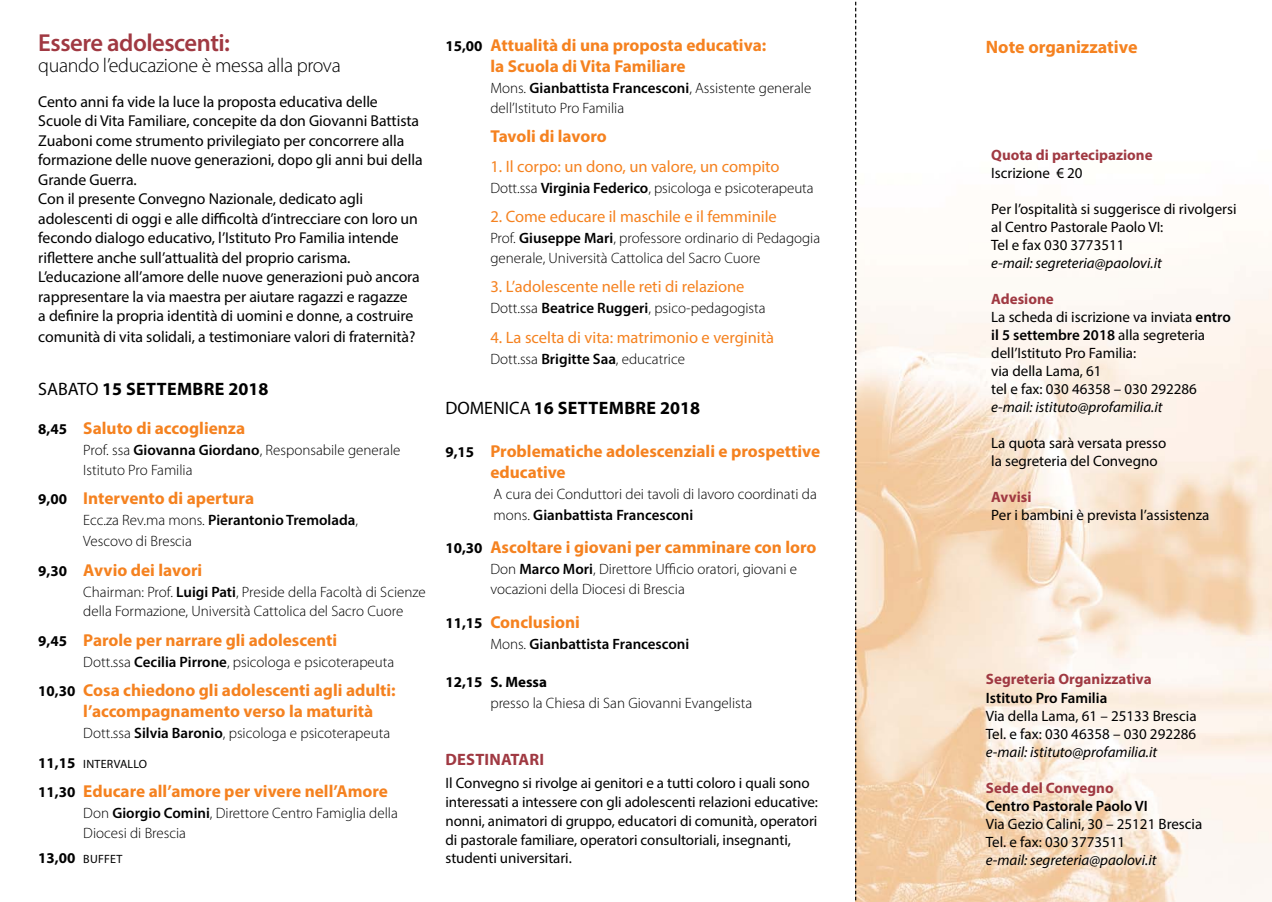
<style>
.page{position:relative;width:1272px;height:902px;background:#fff}
.page>*{position:absolute;margin:0;border:0;box-sizing:border-box;transform-origin:0 0}
.t1{font:600 24.6px "Myriad Pro";letter-spacing:-.02em;color:#a03942}
.t2{font:300 19.95px "Myriad Pro";letter-spacing:-.02em;color:#000}
.t3{font:700 18px "Myriad Pro";letter-spacing:.01em;color:#000}
.t4{font:700 18px "Myriad Pro";color:#f58220}
.t5{font:700 17.25px/21px "Myriad Pro";color:#f58220}
.t6{font:16.5px "Myriad Pro";color:#f58220}
.t7{font:700 16.5px "Myriad Pro";letter-spacing:.01em;color:#a03942}
.t8{font:15.75px/19.5px "Myriad Pro";letter-spacing:-.005em;color:#000}
.t9{font:300 15px/19.5px "Myriad Pro";color:#000}
.t10{font:15px/18px "Myriad Pro";color:#000}
.t11{font:italic 15px "Myriad Pro";color:#000}
.t12{font:600 15px "Myriad Pro";color:#000}
.t13{font:700 15px "Myriad Pro";color:#a03942}
.t14{font:700 15px "Myriad Pro";color:#000}
.t15{font:12px "Myriad Pro";letter-spacing:.02em;color:#000}
.s1{font-size:15px;color:#000}
.s2{font-weight:600}
.s3{font-weight:400}
.s4{font-weight:300}
.s5{font-weight:700;color:#a03942}
.s6{font-weight:700;font-size:15px}
</style>
<div class="page">
<img style="left:856px;top:105px;width:415px;height:796px">
<svg style="left:855px;top:1px;width:1px;height:900px"></svg>
<h1 class="t1" style="left:38px;top:27px;width:193px">Essere adolescenti:</h1>
<p class="t4" style="left:985px;top:35px;width:153px">Note organizzative</p>
<h2 class="t2" style="left:38px;top:54px;width:304px">quando l’educazione è messa alla prova</h2>
<p class="t5" style="left:490px;top:34px;width:277px;text-indent:-45px"><span class="s1">15,00</span> Attualità di una proposta educativa: la Scuola di Vita Familiare</p>
<p class="t9" style="left:490px;top:79px;width:322px">Mons. <span class="s2">Gianbattista Francesconi</span>, Assistente generale dell’Istituto Pro Familia</p>
<p class="t5" style="left:490px;top:125px;width:118px">Tavoli di lavoro</p>
<p class="t6" style="left:490px;top:156px;width:291px">1. Il corpo: un dono, un valore, un compito</p>
<p class="t9" style="left:490px;top:178px;width:325px">Dott.ssa <span class="s2">Virginia Federico</span>, psicologa e psicoterapeuta</p>
<p class="t6" style="left:490px;top:207px;width:288px">2. Come educare il maschile e il femminile</p>
<p class="t9" style="left:490px;top:229px;width:331px">Prof. <span class="s2">Giuseppe Mari</span>, professore ordinario di Pedagogia generale, Università Cattolica del Sacro Cuore</p>
<p class="t6" style="left:490px;top:277px;width:256px">3. L’adolescente nelle reti di relazione</p>
<p class="t9" style="left:490px;top:299px;width:277px">Dott.ssa <span class="s2">Beatrice Ruggeri</span>, psico-pedagogista</p>
<p class="t6" style="left:490px;top:327px;width:285px">4. La scelta di vita: matrimonio e verginità</p>
<p class="t9" style="left:490px;top:349px;width:196px">Dott.ssa <span class="s2">Brigitte Saa</span>, educatrice</p>
<p class="t3" style="left:445px;top:396px;width:256px"><span class="s3">DOMENICA</span> 16 settembre 2018</p>
<p class="t5" style="left:490px;top:439px;width:331px;text-indent:-45px"><span class="s1">9,15</span> Problematiche adolescenziali e prospettive educative</p>
<p class="t9" style="left:493px;top:483px;width:325px;line-height:21px">A cura dei Conduttori dei tavoli di lavoro coordinati da mons. <span class="s2">Gianbattista Francesconi</span></p>
<p class="t5" style="left:445px;top:536px;width:373px"><span class="s1">10,30</span> Ascoltare i giovani per camminare con loro</p>
<p class="t9" style="left:490px;top:559px;width:308px">Don <span class="s2">Marco Mori</span>, Direttore Ufficio oratori, giovani e vocazioni della Diocesi di Brescia</p>
<p class="t5" style="left:445px;top:610px;width:136px"><span class="s1">11,15</span> Conclusioni</p>
<p class="t12" style="left:490px;top:634px;width:200px"><span class="s4">Mons.</span> Gianbattista Francesconi</p>
<p class="t14" style="left:445px;top:671px;width:103px">12,15 S. Messa</p>
<p class="t9" style="left:490px;top:693px;width:263px">presso la Chiesa di San Giovanni Evangelista</p>
<p class="t8" style="left:38px;top:91px;width:386px">Cento anni fa vide la luce la proposta educativa delle Scuole di Vita Familiare, concepite da don Giovanni Battista Zuaboni come strumento privilegiato per concorrere alla formazione delle nuove generazioni, dopo gli anni bui della Grande Guerra.<br>Con il presente Convegno Nazionale, dedicato agli adolescenti di oggi e alle difficoltà d’intrecciare con loro un fecondo dialogo educativo, l’Istituto Pro Familia intende riflettere anche sull’attualità del proprio carisma.<br>L’educazione all’amore delle nuove generazioni può ancora rappresentare la via maestra per aiutare ragazzi e ragazze<br>a definire la propria identità di uomini e donne, a costruire</p>
<p class="t8" style="left:38px;top:327px;width:378px">comunità di vita solidali, a testimoniare valori di fraternità?</p>
<p class="t13" style="left:991px;top:145px;width:163px">Quota di partecipazione</p>
<p class="t10" style="left:991px;top:163px;width:93px">Iscrizione € 20</p>
<p class="t10" style="left:991px;top:199px;width:247px">Per l’ospitalità si suggerisce di rivolgersi al Centro Pastorale Paolo VI:<br>Tel e fax 030 3773511</p>
<p class="t11" style="left:991px;top:253px;width:172px">e-mail: segreteria@paolovi.it</p>
<p class="t10" style="left:991px;top:289px;width:241px"><span class="s5">Adesione<br></span>La scheda di iscrizione va inviata <span class="s2">entro il 5 settembre 2018</span> alla segreteria dell’Istituto Pro Familia:<br>via della Lama, 61<br>tel e fax: 030 46358 – 030 292286</p>
<p class="t11" style="left:991px;top:397px;width:173px">e-mail: istituto@profamilia.it</p>
<p class="t10" style="left:991px;top:433px;width:177px">La quota sarà versata presso la segreteria del Convegno</p>
<p class="t13" style="left:991px;top:487px;width:42px">Avvisi</p>
<p class="t10" style="left:991px;top:505px;width:220px">Per i bambini è prevista l’assistenza</p>
<p class="t3" style="left:38px;top:377px;width:231px"><span class="s3">SABATO</span> 15 settembre 2018</p>
<p class="t5" style="left:38px;top:417px;width:208px"><span class="s1">8,45</span> Saluto di accoglienza</p>
<p class="t9" style="left:83px;top:440px;width:318px">Prof. ssa <span class="s2">Giovanna Giordano</span>, Responsabile generale<br>Istituto Pro Familia</p>
<p class="t5" style="left:38px;top:487px;width:217px"><span class="s1">9,00</span> Intervento di apertura</p>
<p class="t9" style="left:83px;top:510px;width:276px;line-height:21px">Ecc.za Rev.ma mons. <span class="s2">Pierantonio Tremolada</span>,<br>Vescovo di Brescia</p>
<p class="t5" style="left:38px;top:559px;width:165px"><span class="s1">9,30</span> Avvio dei lavori</p>
<p class="t9" style="left:83px;top:582px;width:344px">Chairman: Prof. <span class="s2">Luigi Pati</span>, Preside della Facoltà di Scienze della Formazione, Università Cattolica del Sacro Cuore</p>
<p class="t5" style="left:38px;top:629px;width:300px"><span class="s1">9,45</span> Parole per narrare gli adolescenti</p>
<p class="t9" style="left:83px;top:652px;width:312px">Dott.ssa <span class="s2">Cecilia Pirrone</span>, psicologa e psicoterapeuta</p>
<p class="t5" style="left:83px;top:679px;width:314px;text-indent:-45px"><span class="s1">10,30</span> Cosa chiedono gli adolescenti agli adulti: l’accompagnamento verso la maturità</p>
<p class="t9" style="left:83px;top:723px;width:308px">Dott.ssa <span class="s2">Silvia Baronio</span>, psicologa e psicoterapeuta</p>
<p class="t15" style="left:38px;top:756px;width:84px"><span class="s6">11,15</span> Intervallo</p>
<p class="t5" style="left:38px;top:780px;width:351px"><span class="s1">11,30</span> Educare all’amore per vivere nell’Amore</p>
<p class="t9" style="left:83px;top:803px;width:316px">Don <span class="s2">Giorgio Comini</span>, Direttore Centro Famiglia della<br>Diocesi di Brescia</p>
<p class="t15" style="left:38px;top:851px;width:84px"><span class="s6">13,00</span> buffet</p>
<p class="t13" style="left:985px;top:669px;width:167px">Segreteria Organizzativa</p>
<p class="t12" style="left:985px;top:687px;width:123px">Istituto Pro Familia</p>
<p class="t10" style="left:985px;top:706px;width:212px">Via della Lama, 61 – 25133 Brescia<br>Tel. e fax: 030 46358 – 030 292286</p>
<p class="t11" style="left:985px;top:742px;width:173px">e-mail: istituto@profamilia.it</p>
<p class="t13" style="left:985px;top:777px;width:129px">Sede del Convegno</p>
<p class="t12" style="left:985px;top:795px;width:163px">Centro Pastorale Paolo VI</p>
<p class="t10" style="left:985px;top:814px;width:218px">Via Gezio Calini, 30 – 25121 Brescia<br>Tel. e fax: 030 3773511</p>
<p class="t11" style="left:985px;top:850px;width:172px">e-mail: segreteria@paolovi.it</p>
<p class="t7" style="left:445px;top:749px;width:98px">Destinatari</p>
<p class="t10" style="left:445px;top:773px;width:374px;line-height:18.8px">Il Convegno si rivolge ai genitori e a tutti coloro i quali sono interessati a intessere con gli adolescenti relazioni educative: nonni, animatori di gruppo, educatori di comunità, operatori di pastorale familiare, operatori consultoriali, insegnanti, studenti universitari.</p>
</div>
